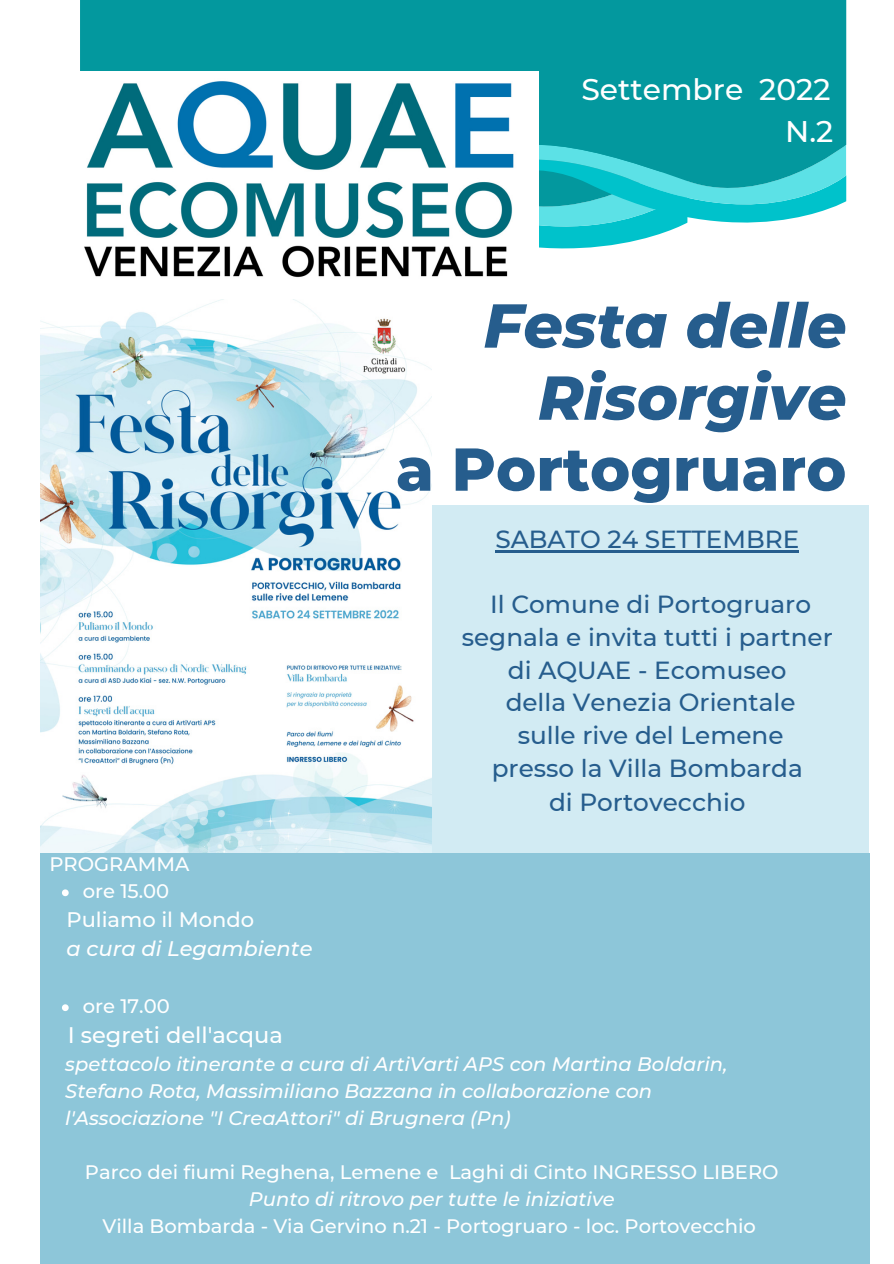
<style>
.page{position:relative;width:894px;height:1264px;background:#fff}
.page>*{position:absolute;margin:0;border:0;box-sizing:border-box;transform-origin:0 0}
.t1{font:italic 800 61.95px/72px "Montserrat";color:#265d8d;text-align:right}
.t2{font:800 60.45px "Montserrat";color:#265d8d}
.t3{font:500 29.85px/41.7px "Montserrat";color:#fff;text-align:right}
.t4{font:500 24.75px/32.8px "Montserrat";color:#265d8d;text-align:center}
.t5{font:500 22.5px "Montserrat";color:#fff}
.t6{font:italic 500 21px "Montserrat";color:#fff}
.t7{font:500 21px "Montserrat";color:#fff}
.t8{font:italic 500 19.5px/27px "Montserrat";color:#fff}
.t9{font:500 19.5px "Montserrat";color:#fff}
</style>
<div class="page">
<div style="left:431px;top:505px;width:437px;height:355px;background:#d2ebf3"></div>
<hr style="left:495px;top:550px;width:304px;height:2px;background:#265d8d">
<div style="left:40px;top:853px;width:829px;height:410px;background:#8dc6d9"></div>
<img style="left:40px;top:300px;width:391px;height:552px">
<div style="left:80px;top:0;width:263px;height:71px;background:#03989e"></div>
<svg style="left:539px;top:239px;width:103px;height:10px"></svg>
<svg style="left:539px;top:215px;width:269px;height:24px"></svg>
<svg style="left:343px;top:0;width:503px;height:215px;background:#0ba1a7"></svg>
<img style="left:84px;top:71px;width:455px;height:207px">
<svg style="left:62px;top:889px;width:7px;height:7px"></svg>
<svg style="left:62px;top:1004px;width:7px;height:7px"></svg>
<h3 class="t3" style="left:581px;top:68px;width:253px">Settembre 2022<br>N.2</h3>
<h1 class="t1" style="left:483px;top:289px;width:364px">Festa delle<br>Risorgive</h1>
<h2 class="t2" style="left:396px;top:432px;width:452px">a Portogruaro</h2>
<p class="t4" style="left:495px;top:522px;width:305px">SABATO 24 SETTEMBRE</p>
<p class="t9" style="left:49px;top:852px;width:141px">PROGRAMMA</p>
<p class="t7" style="left:66px;top:906px;width:189px">Puliamo il Mondo</p>
<p class="t6" style="left:66px;top:935px;width:247px">a cura di Legambiente</p>
<p class="t9" style="left:83px;top:879px;width:88px">ore 15.00</p>
<p class="t9" style="left:83px;top:994px;width:88px">ore 17.00</p>
<p class="t4" style="left:461px;top:588px;width:372px">Il Comune di Portogruaro segnala e invita tutti i partner di AQUAE - Ecomuseo<br>della Venezia Orientale<br>sulle rive del Lemene<br>presso la Villa Bombarda<br>di Portovecchio</p>
<p class="t5" style="left:68px;top:1020px;width:216px">I segreti dell'acqua</p>
<p class="t8" style="left:65px;top:1050px;width:663px">spettacolo itinerante a cura di ArtiVarti APS con Martina Boldarin,<br>Stefano Rota, Massimiliano Bazzana in collaborazione con l'Associazione "I CreaAttori" di Brugnera (Pn)</p>
<p class="t9" style="left:85px;top:1159px;width:695px">Parco dei fiumi Reghena, Lemene e Laghi di Cinto INGRESSO LIBERO</p>
<p class="t8" style="left:249px;top:1185px;width:367px">Punto di ritrovo per tutte le iniziative</p>
<p class="t9" style="left:102px;top:1214px;width:654px">Villa Bombarda - Via Gervino n.21 - Portogruaro - loc. Portovecchio</p>
</div>
